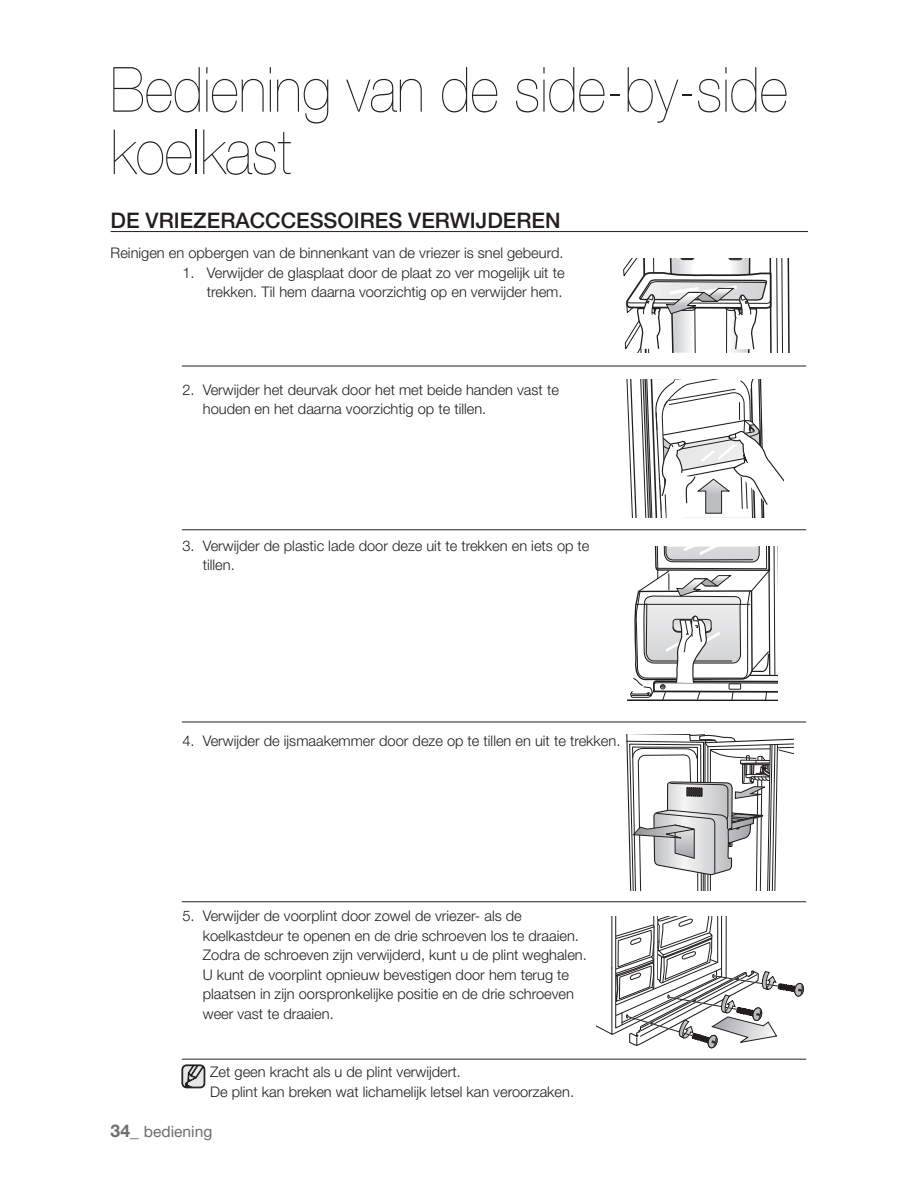
<style>
.page{position:relative;width:918px;height:1188px;background:#fff}
.page>*{position:absolute;margin:0;border:0;box-sizing:border-box;transform-origin:0 0}
.t1{font:200 62.4px/62.4px "Helvetica Neue LT Pro";color:#231f20;scale:.9 1}
.t2{font:500 21.45px "Helvetica Neue LT Pro";color:#231f20}
.t3{font:15.6px "Helvetica Neue LT Pro";color:#6d6e70}
.t4{font:300 14.7px/19.5px "Helvetica Neue LT Pro";color:#231f20}
.s1{font-weight:700;font-size:17.55px}
</style>
<div class="page">
<hr style="left:111px;top:231px;width:697px;height:1px;background:#231f20">
<svg style="left:623px;top:258px;width:167px;height:95px"></svg>
<svg style="left:626px;top:379px;width:158px;height:138px"></svg>
<svg style="left:653px;top:365px;width:111px;height:182px"></svg>
<svg style="left:596px;top:547px;width:209px;height:502px"></svg>
<hr style="left:182px;top:366px;width:624px;height:1px;background:#231f20">
<hr style="left:182px;top:530px;width:624px;height:1px;background:#231f20">
<hr style="left:182px;top:722px;width:624px;height:1px;background:#231f20">
<hr style="left:182px;top:902px;width:624px;height:1px;background:#231f20">
<hr style="left:182px;top:1059px;width:624px;height:1px;background:#231f20">
<svg style="left:182px;top:1065px;width:23px;height:23px"></svg>
<h1 class="t1" style="left:111px;top:64px;width:754px">Bediening van de side-by-side koelkast</h1>
<h2 class="t2" style="left:111px;top:212px;width:451px">DE VRIEZERACCCESSOIRES VERWIJDEREN</h2>
<p class="t4" style="left:111px;top:244px;width:454px">Reinigen en opbergen van de binnenkant van de vriezer is snel gebeurd.</p>
<p class="t4" style="left:183px;top:264px;width:384px;text-align:right">1. Verwijder de glasplaat door de plaat zo ver mogelijk uit te trekken. Til hem daarna voorzichtig op en verwijder hem.</p>
<p class="t4" style="left:203px;top:381px;width:358px;text-indent:-20px">2. Verwijder het deurvak door het met beide handen vast te houden en het daarna voorzichtig op te tillen.</p>
<p class="t4" style="left:203px;top:537px;width:388px;text-indent:-20px">3. Verwijder de plastic lade door deze uit te trekken en iets op te tillen.</p>
<p class="t4" style="left:183px;top:732px;width:439px">4. Verwijder de ijsmaakemmer door deze op te tillen en uit te trekken.</p>
<p class="t4" style="left:203px;top:908px;width:386px;text-indent:-20px">5. Verwijder de voorplint door zowel de vriezer- als de koelkastdeur te openen en de drie schroeven los te draaien.<br>Zodra de schroeven zijn verwijderd, kunt u de plint weghalen.<br>U kunt de voorplint opnieuw bevestigen door hem terug te plaatsen in zijn oorspronkelijke positie en de drie schroeven weer vast te draaien.</p>
<p class="t4" style="left:210px;top:1064px;width:365px">Zet geen kracht als u de plint verwijdert.<br>De plint kan breken wat lichamelijk letsel kan veroorzaken.</p>
<p class="t3" style="left:111px;top:1126px;width:103px"><span class="s1">34_</span> bediening</p>
</div>
